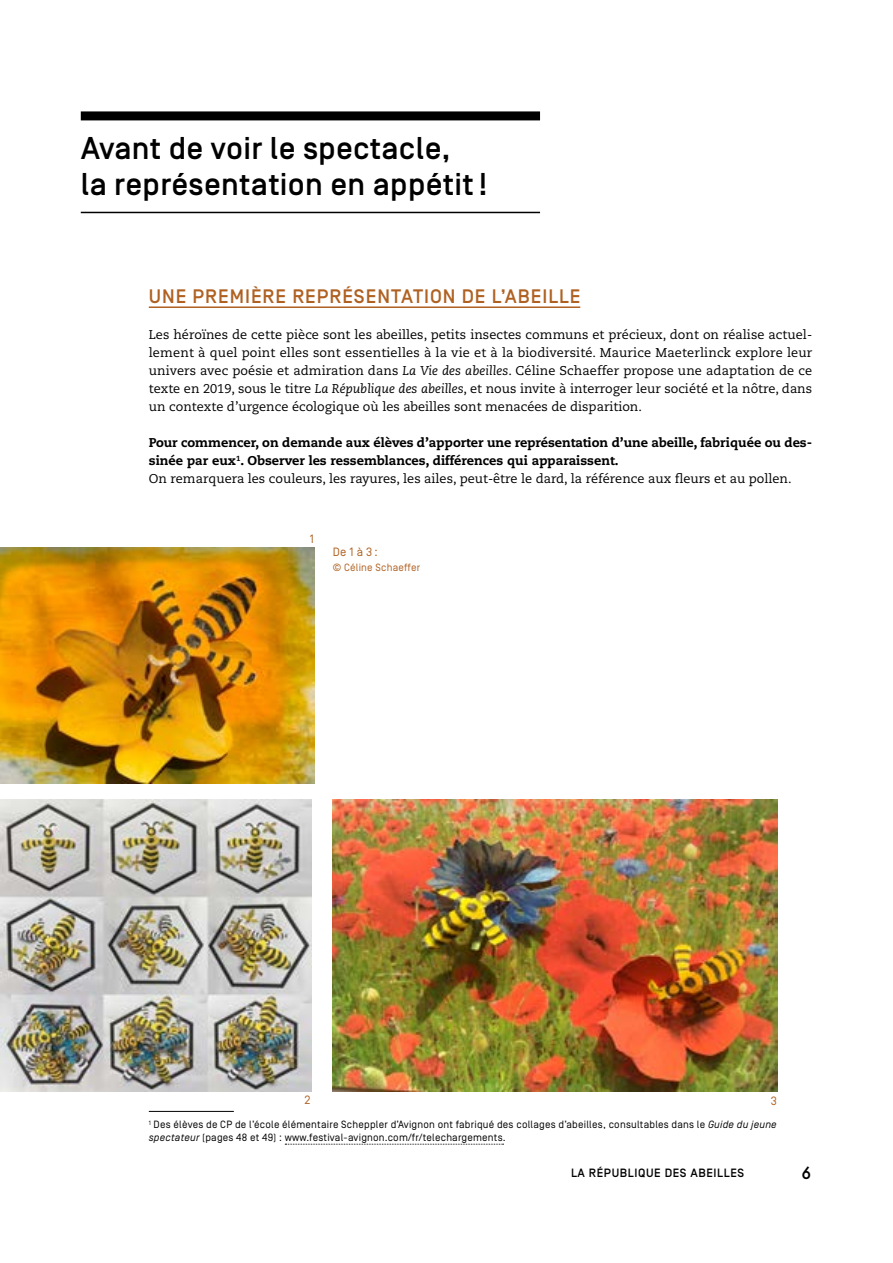
<style>
.page{position:relative;width:893px;height:1263px;background:#fff}
.page>*{position:absolute;margin:0;border:0;box-sizing:border-box;transform-origin:0 0}
.Titre_1{font:500 31.5px/36px "Simplon BP";letter-spacing:.01em;color:#000}
.Titre_2{font:500 19.5px "Simplon BP";letter-spacing:.05em;color:#af6121}
.t1{font:500 18px "Simplon BP Mono";color:#000}
.Texte_courant{font:12.75px/18px "Caecilia LT Std";color:#000;text-align:justify}
.Texte_courant_sans_e{font:800 12.75px/18px "Caecilia LT Std";color:#000}
.Texte_courant_sans_e-2{font:12.75px "Caecilia LT Std";color:#000}
.t2{font:500 12px "Simplon BP";letter-spacing:.05em;color:#000}
.Legende{font:12px "Simplon BP Regular";color:#af6121}
.Notes_basdepage{font:10.5px/12.8px "Simplon BP Regular";letter-spacing:.02em;color:#000}
.Legende-2{font:10.5px "Simplon BP Regular";letter-spacing:.02em;color:#af6121}
.s1{font-style:italic}
</style>
<div class="page">
<div style="left:81px;top:111px;width:459px;height:9px;background:#000"></div>
<hr style="left:81px;top:212px;width:459px;height:1px;background:#000">
<hr style="left:149px;top:306px;width:431px;height:2px;background:#af6121">
<hr style="left:149px;top:1111px;width:85px;height:1px;background:#000">
<svg style="left:285px;top:1144px;width:219px;height:1px"></svg>
<img style="left:0;top:547px;width:315px;height:236px">
<img style="left:0;top:800px;width:312px;height:292px">
<img style="left:333px;top:800px;width:445px;height:292px">
<p class="Titre_1" style="left:81px;top:130px;width:408px">Avant de voir le spectacle,<br>la représentation en appétit!</p>
<p class="Titre_2" style="left:149px;top:285px;width:433px">UNE PREMIÈRE REPRÉSENTATION DE L’ABEILLE</p>
<p class="Texte_courant" style="left:149px;top:326px;width:665px">Les héroïnes de cette pièce sont les abeilles, petits insectes communs et précieux, dont on réalise actuel&shy;lement à quel point elles sont essentielles à la vie et à la biodiversité. Maurice Maeterlinck explore leur univers avec poésie et admiration dans <span class="s1">La Vie des abeilles</span>. Céline Schaeffer propose une adaptation de ce texte en 2019, sous le titre <span class="s1">La République des abeilles</span>, et nous invite à interroger leur société et la nôtre, dans un contexte d’urgence écologique où les abeilles sont menacées de disparition.</p>
<p class="Texte_courant_sans_e" style="left:149px;top:433px;width:665px">Pour commencer, on demande aux élèves d’apporter une représentation d’une abeille, fabriquée ou des&shy;sinée par eux<sup>1</sup>. Observer les ressemblances, différences qui apparaissent.</p>
<p class="Texte_courant_sans_e-2" style="left:149px;top:471px;width:644px">On remarquera les couleurs, les rayures, les ailes, peut-être le dard, la référence aux fleurs et au pollen.</p>
<p class="Legende" style="left:310px;top:532px;width:6px">1</p>
<p class="Legende" style="left:333px;top:545px;width:46px">De 1 à 3:</p>
<p class="Legende-2" style="left:333px;top:561px;width:89px">© Céline Schaeffer</p>
<p class="Legende" style="left:304px;top:1093px;width:8px">2</p>
<p class="Legende" style="left:771px;top:1094px;width:8px">3</p>
<p class="Notes_basdepage" style="left:149px;top:1118px;width:629px"><sup>1</sup> Des élèves de CP de l’école élémentaire Scheppler d’Avignon ont fabriqué des collages d’abeilles, consultables dans le <span class="s1">Guide du jeune spectateur</span> (pages 48 et 49) : www.festival-avignon.com/fr/telechargements.</p>
<p class="t2" style="left:571px;top:1166px;width:175px">LA RÉPUBLIQUE DES ABEILLES</p>
<p class="t1" style="left:801px;top:1161px;width:12px">6</p>
</div>
